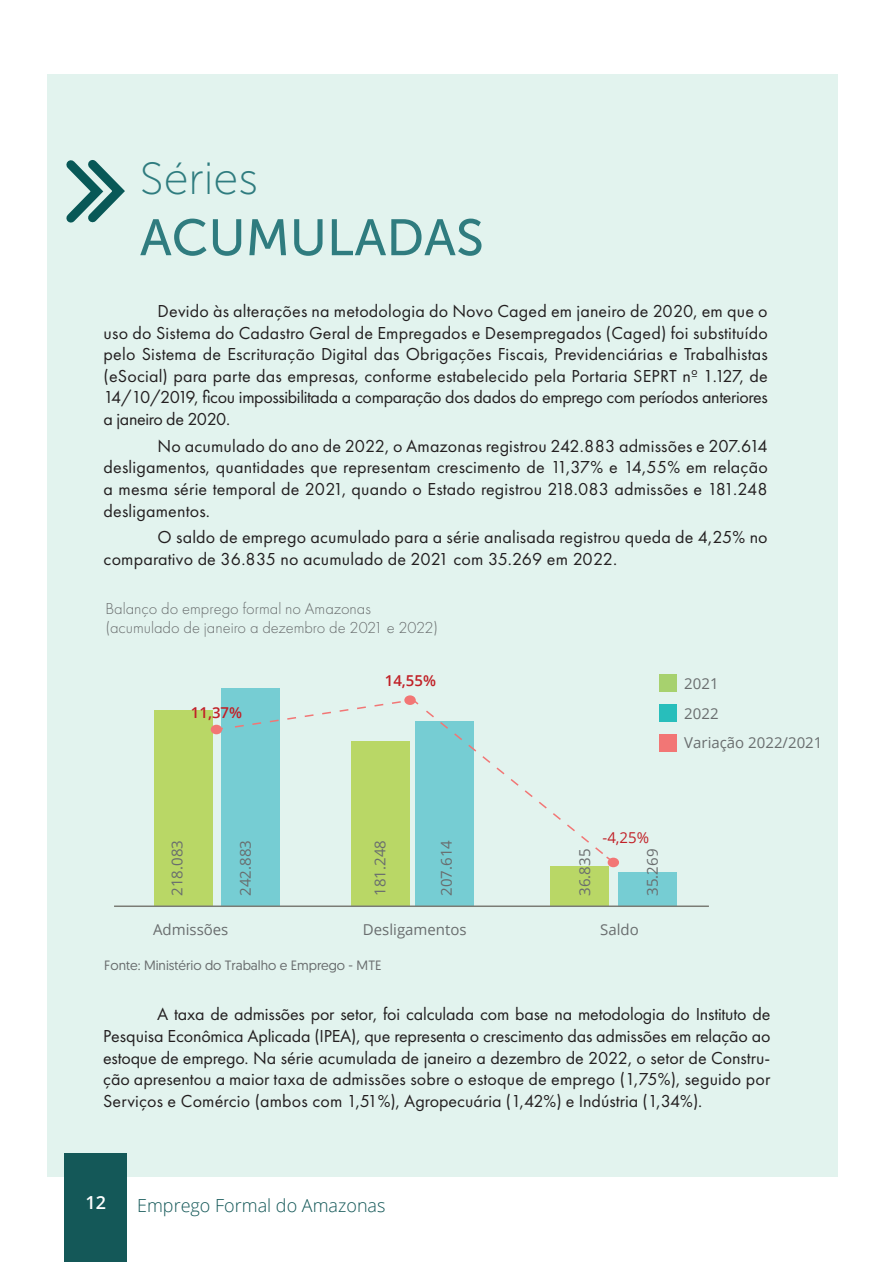
<style>
.page{position:relative;width:893px;height:1263px;background:#fff}
.page>*{position:absolute;margin:0;border:0;box-sizing:border-box;transform-origin:0 0}
.t1{font:51px "Museo Sans 500";color:#2f7c7f}
.t2{font:45px "Museo Sans 100";color:#2f7c7f}
.t3{font:18px/21.6px "Futura PT";letter-spacing:.01em;color:#231f20;text-align:justify}
.t4{font:300 18px "Open Sans";color:#145858}
.t5{font:600 18px "Open Sans";color:#fff}
.t6{font:300 16.5px/19.8px "Futura PT";color:#696d6e}
.t7{font:15px/29.5px "Open Sans";color:#696d6e}
.t8{font:600 15px "Open Sans";color:#c12026}
.t9{font:15px "Open Sans";color:#c12027}
.t10{font:600 15px "Open Sans";color:#c12027}
.t11{font:13.5px "Geomanist";color:#696d6e}
</style>
<div class="page">
<div style="left:47px;top:74px;width:791px;height:1103px;background:#e2f3ee"></div>
<div style="left:65px;top:1153px;width:62px;height:109px;background:#145858"></div>
<div style="left:659px;top:674px;width:18px;height:18px;background:#a7d16e"></div>
<div style="left:659px;top:704px;width:18px;height:18px;background:#28bebb"></div>
<div style="left:659px;top:734px;width:18px;height:18px;background:#f27675"></div>
<div style="left:154px;top:710px;width:59px;height:196px;background:#b9d766"></div>
<div style="left:351px;top:742px;width:59px;height:164px;background:#b9d766"></div>
<div style="left:550px;top:866px;width:58px;height:40px;background:#b9d766"></div>
<div style="left:618px;top:872px;width:58px;height:34px;background:#76cdd3"></div>
<div style="left:416px;top:721px;width:58px;height:185px;background:#76cdd3"></div>
<div style="left:221px;top:688px;width:58px;height:218px;background:#76cdd3"></div>
<hr style="left:114px;top:905px;width:595px;height:2px;background:#7a7c75">
<svg style="left:235px;top:698px;width:379px;height:165px"></svg>
<div style="left:211px;top:725px;width:11px;height:9px;background:#f27675;border-radius:50%"></div>
<div style="left:404px;top:695px;width:12px;height:10px;background:#f27675;border-radius:50%"></div>
<div style="left:608px;top:858px;width:11px;height:9px;background:#f27675;border-radius:50%"></div>
<svg style="left:66px;top:160px;width:59px;height:63px"></svg>
<h2 class="t2" style="left:140px;top:155px;width:120px">Séries</h2>
<h1 class="t1" style="left:140px;top:210px;width:345px">ACUMULADAS</h1>
<p class="t3" style="left:104px;top:300px;width:666px;text-indent:54px">Devido às alterações na metodologia do Novo Caged em janeiro de 2020, em que o uso do Sistema do Cadastro Geral de Empregados e Desempregados (Caged) foi substituído pelo Sistema de Escrituração Digital das Obrigações Fiscais, Previdenciárias e Trabalhistas (eSocial) para parte das empresas, conforme estabelecido pela Portaria SEPRT nº 1.127, de 14/10/2019, ficou impossibilitada a comparação dos dados do emprego com períodos anteriores a janeiro de 2020.</p>
<p class="t3" style="left:104px;top:435px;width:666px;text-indent:54px">No acumulado do ano de 2022, o Amazonas registrou 242.883 admissões e 207.614 desligamentos, quantidades que representam crescimento de 11,37% e 14,55% em relação a mesma série temporal de 2021, quando o Estado registrou 218.083 admissões e 181.248 desligamentos.</p>
<p class="t3" style="left:104px;top:526px;width:666px;text-indent:54px">O saldo de emprego acumulado para a série analisada registrou queda de 4,25% no comparativo de 36.835 no acumulado de 2021 com 35.269 em 2022.</p>
<p class="t6" style="left:105px;top:598px;width:334px">Balanço do emprego formal no Amazonas (acumulado de janeiro a dezembro de 2021 e 2022)</p>
<p class="t10" style="left:191px;top:702px;width:53px">11,37%</p>
<p class="t8" style="left:385px;top:670px;width:53px">14,55%</p>
<p class="t7" style="left:684px;top:668px;width:140px">2021<br>2022<br>Variação 2022/2021</p>
<p class="t9" style="left:602px;top:827px;width:48px">-4,25%</p>
<p class="t7" style="left:162px;top:896px;width:57px;rotate:-90deg">218.083</p>
<p class="t7" style="left:230px;top:896px;width:57px;rotate:-90deg">242.883</p>
<p class="t7" style="left:365px;top:896px;width:57px;rotate:-90deg">181.248</p>
<p class="t7" style="left:431px;top:896px;width:57px;rotate:-90deg">207.614</p>
<p class="t7" style="left:569px;top:896px;width:48px;rotate:-90deg">36.835</p>
<p class="t7" style="left:637px;top:896px;width:48px;rotate:-90deg">35.269</p>
<p class="t7" style="left:153px;top:914px;width:77px">Admissões</p>
<p class="t7" style="left:363px;top:914px;width:105px">Desligamentos</p>
<p class="t7" style="left:600px;top:914px;width:40px">Saldo</p>
<p class="t11" style="left:104px;top:956px;width:279px">Fonte: Ministério do Trabalho e Emprego - MTE</p>
<p class="t3" style="left:103px;top:1003px;width:669px;text-indent:54px">A taxa de admissões por setor, foi calculada com base na metodologia do Instituto de Pesquisa Econômica Aplicada (IPEA), que representa o crescimento das admissões em relação ao estoque de emprego. Na série acumulada de janeiro a dezembro de 2022, o setor de Constru&shy;ção apresentou a maior taxa de admissões sobre o estoque de emprego (1,75%), seguido por Serviços e Comércio (ambos com 1,51%), Agropecuária (1,42%) e Indústria (1,34%).</p>
<p class="t5" style="left:85px;top:1190px;width:22px">12</p>
<p class="t4" style="left:137px;top:1193px;width:250px">Emprego Formal do Amazonas</p>
</div>
